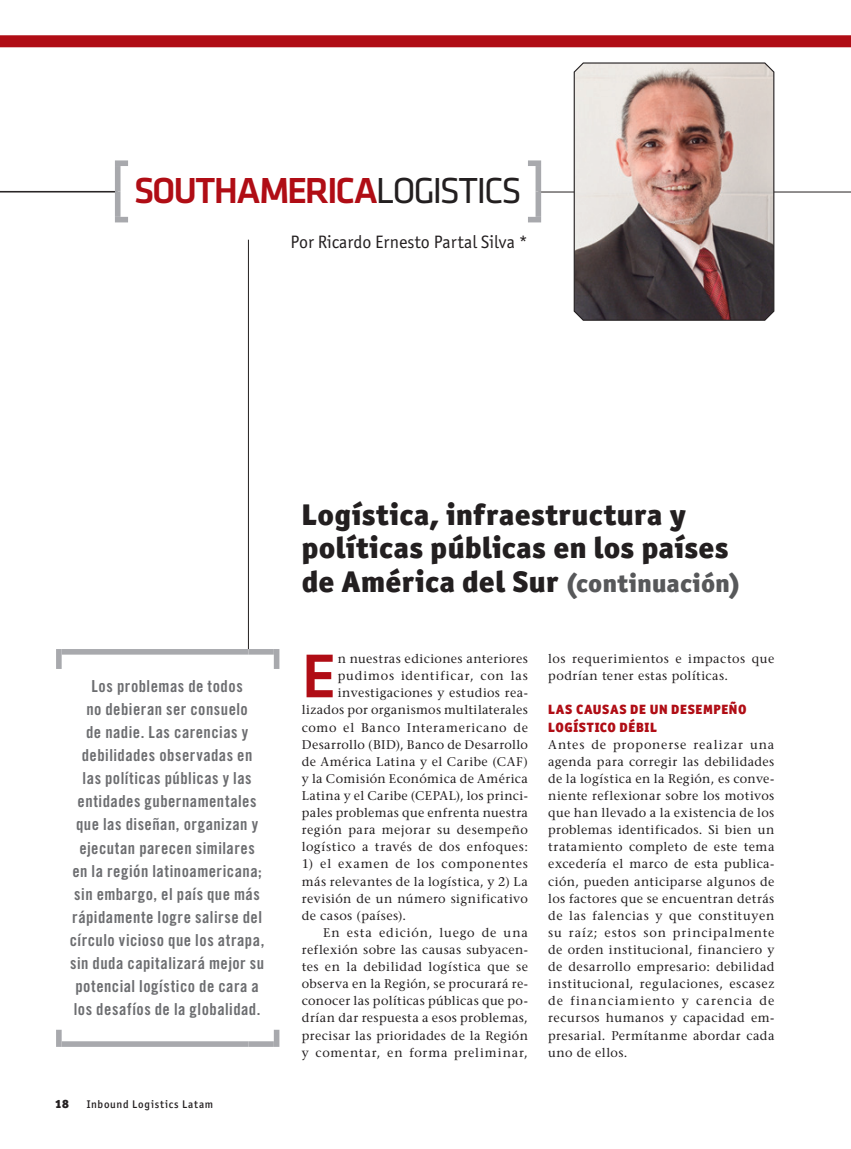
<style>
.page{position:relative;width:851px;height:1149px;background:#fff}
.page>*{position:absolute;margin:0;border:0;box-sizing:border-box;transform-origin:0 0}
.t1{font:500 63.9px "Klavika";color:#b00d15}
.t2{font:500 37.5px "Klavika";letter-spacing:-.05em;color:#b00d15}
.t3{font:900 30px/33px "Officina Sans ITC Std";letter-spacing:.01em;color:#231f20}
.t4{font:18px "Officina Sans ITC Std";color:#231f20}
.t5{font:16.5px/23.1px "Trade Gothic LT Std Bd Cn 20";letter-spacing:.03em;color:#6c6d70;text-align:center}
.t6{font:900 13.5px/17.1px "Officina Sans ITC Std";letter-spacing:.04em;color:#b00d15}
.t7{font:500 12.6px/17.1px "Stone Serif Std";letter-spacing:.04em;color:#231f20;text-align:justify}
.t8{font:900 12px "Officina Sans ITC Std";color:#231f20}
.t9{font:500 11.1px "Officina Sans ITC Std";letter-spacing:.065em;color:#231f20}
.s1{font-weight:400;color:#231f20}
.s2{font-size:25.5px;color:#57585a}
</style>
<div class="page">
<div style="left:56px;top:648px;width:6px;height:20px;background:#a8a9ad"></div>
<div style="left:274px;top:1029px;width:5px;height:17px;background:#a8a9ad"></div>
<svg style="left:248px;top:1040px;width:26px;height:6px"></svg>
<svg style="left:62px;top:1041px;width:186px;height:5px"></svg>
<div style="left:274px;top:648px;width:5px;height:20px;background:#a8a9ad"></div>
<div style="left:62px;top:648px;width:186px;height:6px;background:#a8a9ad"></div>
<div style="left:56px;top:1029px;width:6px;height:17px;background:#a8a9ad"></div>
<div style="left:248px;top:648px;width:26px;height:6px;background:#a8a9ad"></div>
<hr style="left:248px;top:239px;width:1px;height:409px;background:#231f20">
<hr style="left:0;top:191px;width:850px;height:1px;background:#231f20">
<div style="left:0;top:35px;width:850px;height:12px;background:#b00d15"></div>
<svg style="left:120px;top:166px;width:415px;height:51px"></svg>
<div style="left:115px;top:217px;width:13px;height:5px;background:#a8a9ad"></div>
<div style="left:528px;top:160px;width:13px;height:6px;background:#a8a9ad"></div>
<div style="left:535px;top:166px;width:6px;height:25px;background:#a8a9ad"></div>
<div style="left:535px;top:191px;width:6px;height:26px;background:#a8a9ad"></div>
<div style="left:115px;top:160px;width:13px;height:6px;background:#a8a9ad"></div>
<div style="left:115px;top:191px;width:5px;height:26px;background:#a8a9ad"></div>
<div style="left:528px;top:217px;width:13px;height:5px;background:#a8a9ad"></div>
<div style="left:115px;top:166px;width:5px;height:25px;background:#a8a9ad"></div>
<svg style="left:573px;top:62px;width:201px;height:259px;background:#a18b87"></svg>
<svg style="left:850px;top:35px;width:1px;height:12px"></svg>
<h2 class="t2" style="left:134px;top:170px;width:389px">SOUTHAMERICA<span class="s1">LOGISTICS</span></h2>
<h3 class="t4" style="left:290px;top:232px;width:239px">Por Ricardo Ernesto Partal Silva *</h3>
<p class="t5" style="left:70px;top:674px;width:196px">Los problemas de todos<br>no debieran ser consuelo<br>de nadie. Las carencias y debilidades observadas en<br>las políticas públicas y las entidades gubernamentales que las diseñan, organizan y ejecutan parecen similares en la región latinoamericana; sin embargo, el país que más rápidamente logre salirse del círculo vicioso que los atrapa, sin duda capitalizará mejor su potencial logístico de cara a los desafíos de la globalidad.</p>
<p class="t8" style="left:55px;top:1095px;width:15px">18</p>
<p class="t9" style="left:87px;top:1097px;width:128px">Inbound Logistics Latam</p>
<h3 class="t3" style="left:302px;top:498px;width:440px">Logística, infraestructura y políticas públicas en los países de América del Sur <span class="s2">(continuación)</span></h3>
<p class="t7" style="left:302px;top:650px;width:228px;text-align:right">n nuestras ediciones anteriores pudimos identificar, con las investigaciones y estudios rea&shy;lizados por organismos multilaterales como el Banco Interamericano de Desarrollo (BID), Banco de Desarrollo de América Latina y el Caribe (CAF) y la Comisión Económica de América Latina y el Caribe (CEPAL), los princi&shy;pales problemas que enfrenta nuestra región para mejorar su desempeño logístico a través de dos enfoques:</p>
<p class="t7" style="left:302px;top:855px;width:228px">1) el examen de los componentes más relevantes de la logística, y 2) La revisión de un número significativo de casos (países).</p>
<p class="t7" style="left:302px;top:923px;width:228px;text-indent:21px">En esta edición, luego de una reflexión sobre las causas subyacen&shy;tes en la debilidad logística que se observa en la Región, se procurará re&shy;conocer las políticas públicas que po&shy;drían dar respuesta a esos problemas, precisar las prioridades de la Región y comentar, en forma preliminar,</p>
<h1 class="t1" style="left:302px;top:641px;width:36px">E</h1>
<p class="t7" style="left:548px;top:650px;width:228px">los requerimientos e impactos que podrían tener estas políticas.</p>
<p class="t6" style="left:548px;top:700px;width:200px">LAS CAUSAS DE UN DESEMPEÑO<br>LOGÍSTICO DÉBIL</p>
<p class="t7" style="left:548px;top:735px;width:228px">Antes de proponerse realizar una agenda para corregir las debilidades de la logística en la Región, es conve&shy;niente reflexionar sobre los motivos que han llevado a la existencia de los problemas identificados. Si bien un tratamiento completo de este tema excedería el marco de esta publica&shy;ción, pueden anticiparse algunos de los factores que se encuentran detrás de las falencias y que constituyen su raíz; estos son principalmente de orden institucional, financiero y de desarrollo empresario: debilidad institucional, regulaciones, escasez de financiamiento y carencia de recursos humanos y capacidad em&shy;presarial. Permítanme abordar cada uno de ellos.</p>
</div>
